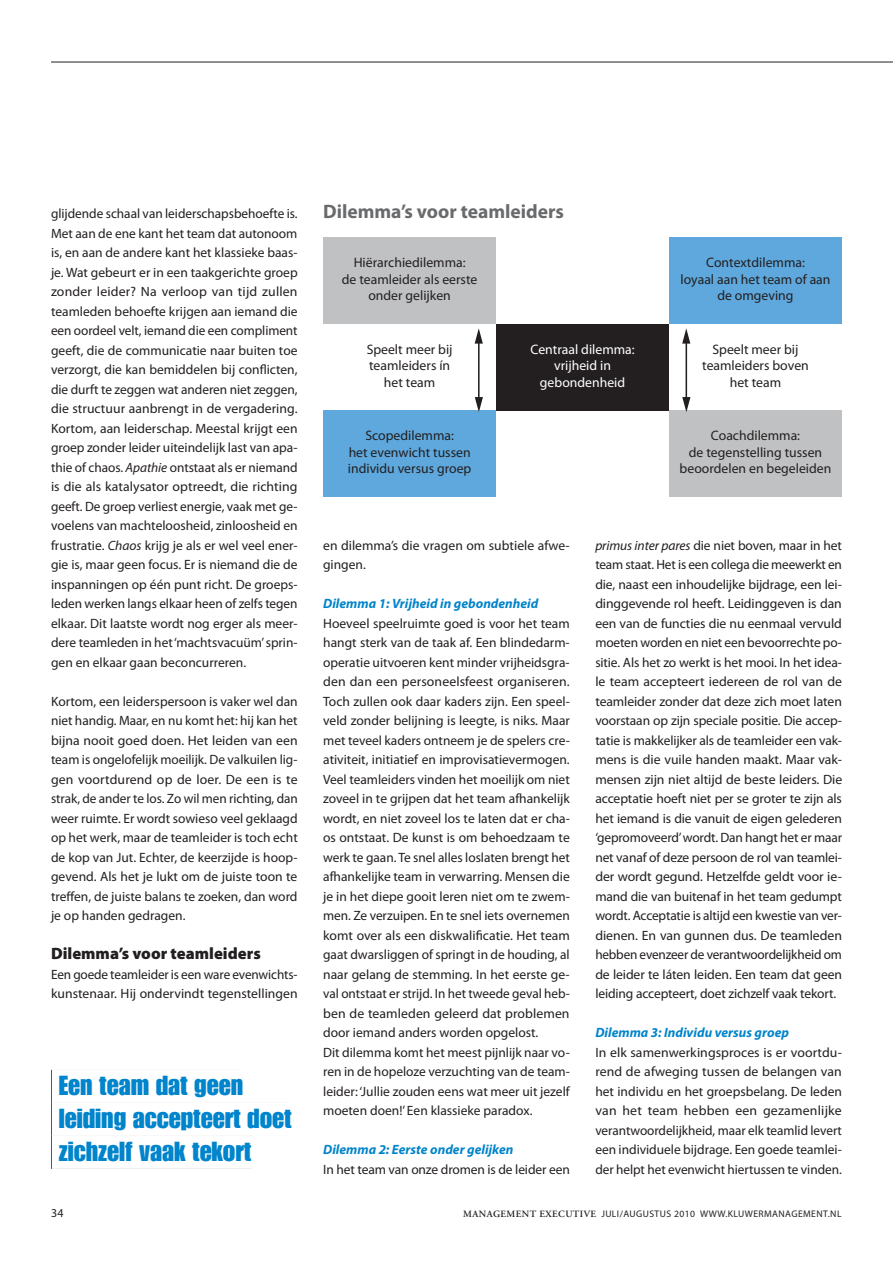
<style>
.page{position:relative;width:893px;height:1263px;background:#fff}
.page>*{position:absolute;margin:0;border:0;box-sizing:border-box;transform-origin:0 0}
.t1{font:27px/33px "Impact LT Std";color:#0084cb}
.t2{font:700 19.5px "Myriad Pro";color:#696a6c}
.t3{font:900 16.5px "Myriad Pro";color:#231f20}
.t4{font:13.65px/16.5px "Myriad Pro";color:#231f20;text-align:center}
.t5{font:13.65px/16.5px "Myriad Pro";color:#fff;text-align:center}
.t6{font:13.5px/19.5px "Myriad Pro";color:#231f20}
.t7{font:12px "Myriad Pro";color:#231f20}
.t8{font:9.6px "Myriad Pro";letter-spacing:.045em;color:#231f20}
.s1{font-style:italic}
.s2{font-weight:700;font-style:italic;color:#0084cb}
.s3{font-family:"Adobe Garamond Pro";font-weight:600}
</style>
<div class="page">
<hr style="left:51px;top:62px;width:842px;height:1px;background:#231f20">
<div style="left:323px;top:238px;width:173px;height:86px;background:#bfc1c3"></div>
<div style="left:496px;top:324px;width:173px;height:86px;background:#231f20"></div>
<div style="left:669px;top:238px;width:173px;height:86px;background:#5ea8dd"></div>
<div style="left:323px;top:410px;width:173px;height:87px;background:#5ea8dd"></div>
<div style="left:669px;top:410px;width:173px;height:87px;background:#bfc1c3"></div>
<hr style="left:478px;top:341px;width:2px;height:59px;background:#231f20">
<svg style="left:475px;top:397px;width:8px;height:15px"></svg>
<svg style="left:475px;top:328px;width:8px;height:16px"></svg>
<hr style="left:686px;top:341px;width:1px;height:59px;background:#231f20">
<svg style="left:682px;top:397px;width:8px;height:15px"></svg>
<svg style="left:682px;top:328px;width:8px;height:16px"></svg>
<p class="t6" style="left:51px;top:204px;width:248px;text-align:justify">glijdende schaal van leiderschapsbehoefte is.<br>Met aan de ene kant het team dat autonoom is, en aan de andere kant het klassieke baas&shy;je. Wat gebeurt er in een taakgerichte groep zonder leider? Na verloop van tijd zullen teamleden behoefte krijgen aan iemand die een oordeel velt, iemand die een compliment geeft, die de communicatie naar buiten toe verzorgt, die kan bemiddelen bij conflicten, die durft te zeggen wat anderen niet zeggen, die structuur aanbrengt in de vergadering.<br>Kortom, aan leiderschap. Meestal krijgt een groep zonder leider uiteindelijk last van apa&shy;thie of chaos. <span class="s1">Apathie</span> ontstaat als er niemand is die als katalysator optreedt, die rich ting geeft. De groep verliest energie, vaak met ge&shy;voelens van machte loosheid, zin loosheid en frustratie. <span class="s1">Chaos</span> krijg je als er wel veel ener&shy;gie is, maar geen focus. Er is niemand die de inspanningen op één punt richt. De groeps&shy;leden werken langs elkaar heen of zelfs tegen elkaar. Dit laatste wordt nog erger als meer&shy;dere teamleden in het ‘machts vacuüm’ sprin&shy;gen en elkaar gaan beconcurreren.</p>
<p class="t6" style="left:51px;top:691px;width:248px;text-align:justify">Kortom, een leiderspersoon is vaker wel dan niet handig. Maar, en nu komt het: hij kan het bijna nooit goed doen. Het leiden van een team is ongelofelijk moeilijk. De valkuilen lig&shy;gen voortdurend op de loer. De een is te strak, de ander te los. Zo wil men richting, dan weer ruimte. Er wordt sowieso veel geklaagd op het werk, maar de teamleider is toch echt de kop van Jut. Echter, de keerzijde is hoop&shy;gevend. Als het je lukt om de juiste toon te treffen, de juiste balans te zoeken, dan word je op handen gedragen.</p>
<p class="t3" style="left:51px;top:944px;width:211px">Dilemma’s voor teamleiders</p>
<p class="t6" style="left:51px;top:964px;width:248px">Een goede teamleider is een ware evenwichts&shy;kunstenaar. Hij ondervindt tegenstellingen</p>
<p class="t1" style="left:59px;top:1070px;width:234px">Een team dat geen leiding accepteert doet zichzelf vaak tekort</p>
<p class="t2" style="left:323px;top:200px;width:242px">Dilemma’s voor teamleiders</p>
<p class="t4" style="left:342px;top:256px;width:137px">Hiërarchiedilemma:<br>de teamleider als eerste onder gelijken</p>
<p class="t4" style="left:680px;top:256px;width:152px">Contextdilemma:<br>loyaal aan het team of aan de omgeving</p>
<p class="t5" style="left:530px;top:342px;width:106px">Centraal dilemma: vrijheid in gebondenheid</p>
<p class="t4" style="left:367px;top:342px;width:87px">Speelt meer bij teamleiders ín het team</p>
<p class="t4" style="left:702px;top:342px;width:108px">Speelt meer bij teamleiders boven het team</p>
<p class="t4" style="left:348px;top:429px;width:125px">Scopedilemma:<br>het evenwicht tussen individu versus groep</p>
<p class="t4" style="left:680px;top:429px;width:153px">Coachdilemma:<br>de tegenstelling tussen beoordelen en begeleiden</p>
<p class="t6" style="left:323px;top:535px;width:248px">en dilemma’s die vragen om subtiele afwe&shy;gingen.</p>
<p class="t6" style="left:323px;top:594px;width:248px"><span class="s2">Dilemma 1: Vrijheid in gebondenheid </span>Hoeveel speelruimte goed is voor het team hangt sterk van de taak af. Een blindedarm&shy;operatie uitvoeren kent minder vrijheidsgra&shy;den dan een personeelsfeest organiseren.<br>Toch zullen ook daar kaders zijn. Een speel&shy;veld zonder belijning is leegte, is niks. Maar met teveel kaders ontneem je de spelers cre&shy;ativiteit, initiatief en improvisatievermogen.<br>Veel teamleiders vinden het moeilijk om niet zoveel in te grijpen dat het team afhankelijk wordt, en niet zoveel los te laten dat er cha&shy;os ontstaat. De kunst is om behoedzaam te werk te gaan. Te snel alles loslaten brengt het afhankelijke team in verwarring. Mensen die je in het diepe gooit leren niet om te zwem&shy;men. Ze verzuipen. En te snel iets overnemen komt over als een diskwalificatie. Het team gaat dwarsliggen of springt in de houding, al naar gelang de stemming. In het eerste ge&shy;val ontstaat er strijd. In het tweede geval heb&shy;ben de teamle den geleerd dat problemen door iemand anders worden opgelost.<br>Dit dilemma komt het meest pijnlijk naar vo&shy;ren in de hopeloze verzuchting van de team&shy;leider: ‘Jullie zouden eens wat meer uit jezelf moeten doen!’ Een klassieke paradox.</p>
<p class="t6" style="left:323px;top:1140px;width:248px"><span class="s2">Dilemma 2: Eerste onder gelijken<br></span>In het team van onze dromen is de leider een</p>
<p class="t6" style="left:595px;top:535px;width:248px;text-align:justify"><span class="s1">primus inter pares</span> die niet boven, maar in het team staat. Het is een collega die meewerkt en die, naast een inhoudelijke bijdrage, een lei&shy;dinggevende rol heeft. Leidinggeven is dan een van de functies die nu eenmaal vervuld moeten worden en niet een bevoorrechte po&shy;sitie. Als het zo werkt is het mooi. In het idea&shy;le team accepteert iedereen de rol van de teamleider zonder dat deze zich moet laten voorstaan op zijn speciale positie. Die accep&shy;tatie is makkelijker als de teamleider een vak&shy;mens is die vuile handen maakt. Maar vak&shy;mensen zijn niet altijd de beste leiders. Die acceptatie hoeft niet per se groter te zijn als het iemand is die vanuit de eigen gelederen ‘gepromoveerd’ wordt. Dan hangt het er maar net vanaf of deze persoon de rol van teamlei&shy;der wordt gegund. Hetzelfde geldt voor ie&shy;mand die van buitenaf in het team gedumpt wordt. Acceptatie is altijd een kwestie van ver&shy;dienen. En van gunnen dus. De teamleden hebben evenzeer de verantwoordelijkheid om de leider te láten leiden. Een team dat geen leiding accepteert, doet zichzelf vaak tekort.</p>
<p class="t6" style="left:595px;top:1023px;width:248px"><span class="s2">Dilemma 3: Individu versus groep<br></span>In elk samenwerkingsproces is er voortdu&shy;rend de afweging tussen de belangen van het individu en het groepsbelang. De leden van het team hebben een gezamenlijke verant woordelijk heid, maar elk teamlid levert een individuele bijdrage. Een goede teamlei&shy;der helpt het evenwicht hiertussen te vinden.</p>
<p class="t7" style="left:51px;top:1205px;width:14px">34</p>
<p class="t8" style="left:463px;top:1210px;width:380px"><span class="s3">MANAGEMENT EXECUTIVE</span> JULI/AUGUSTUS 2010 WWW.KLUWERMANAGEMENT.NL</p>
</div>
